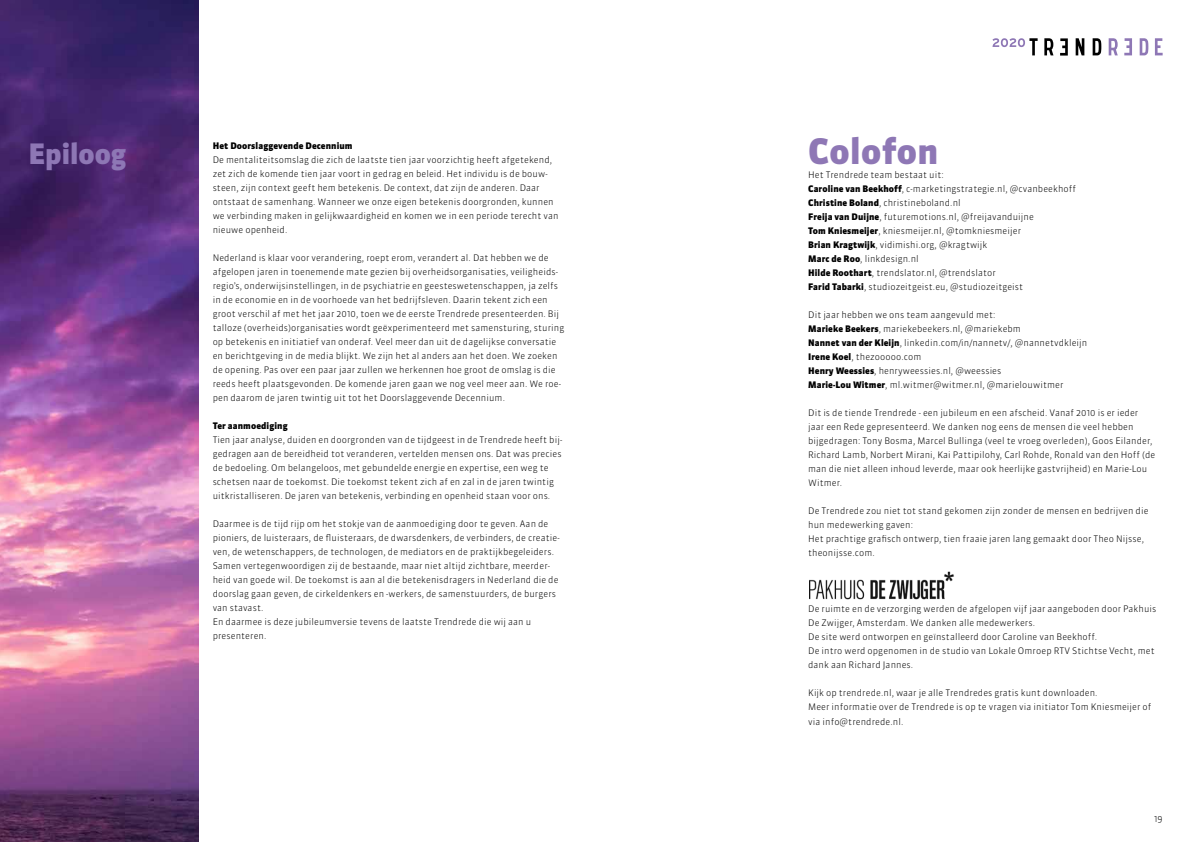
<style>
.page{position:relative;width:1191px;height:842px;background:#fff}
.page>*{position:absolute;margin:0;border:0;box-sizing:border-box;transform-origin:0 0}
.t1{font:900 35px "Sanuk";letter-spacing:.01em;color:#8e77b5}
.t2{font:900 28px "Sanuk";color:#8e77b5}
.t3{font:300 9px/14px "Sanuk";letter-spacing:.01em;color:#000}
.t4{font:900 9px "Sanuk";letter-spacing:.01em;color:#000}
.s1{font-weight:900}
</style>
<div class="page">
<svg style="left:1044px;top:38px;width:9px;height:17px"></svg>
<svg style="left:1154px;top:38px;width:8px;height:17px"></svg>
<svg style="left:1075px;top:38px;width:9px;height:17px"></svg>
<svg style="left:1092px;top:38px;width:9px;height:17px"></svg>
<svg style="left:1108px;top:38px;width:9px;height:17px"></svg>
<svg style="left:1139px;top:38px;width:9px;height:17px"></svg>
<svg style="left:1124px;top:38px;width:8px;height:17px"></svg>
<svg style="left:1060px;top:38px;width:7px;height:18px"></svg>
<svg style="left:992px;top:38px;width:45px;height:17px"></svg>
<img style="left:0;top:0;width:198px;height:842px">
<img style="left:809px;top:571px;width:145px;height:29px">
<h2 class="t2" style="left:28px;top:136px;width:100px">Epiloog</h2>
<p class="t4" style="left:213px;top:140px;width:141px">Het Doorslaggevende Decennium</p>
<p class="t3" style="left:213px;top:153px;width:347px">De mentaliteitsomslag die zich de laatste tien jaar voorzichtig heeft afgetekend, zet zich de komende tien jaar voort in gedrag en beleid. Het individu is de bouw&shy;steen, zijn context geeft hem betekenis. De context, dat zijn de anderen. Daar ontstaat de samenhang. Wanneer we onze eigen betekenis doorgronden, kunnen we verbinding maken in gelijkwaardigheid en komen we in een periode terecht van nieuwe openheid.</p>
<p class="t3" style="left:213px;top:251px;width:353px">Nederland is klaar voor verandering, roept erom, verandert al. Dat hebben we de afgelopen jaren in toenemende mate gezien bij overheidsorganisaties, veiligheids&shy;regio’s, onderwijsinstellingen, in de psychiatrie en geesteswetenschappen, ja zelfs in de economie en in de voorhoede van het bedrijfsleven. Daarin tekent zich een groot verschil af met het jaar 2010, toen we de eerste Trendrede presenteerden. Bij talloze (overheids)organisaties wordt geëxperimenteerd met samensturing, sturing op betekenis en initiatief van onderaf. Veel meer dan uit de dagelijkse conversatie en berichtgeving in de media blijkt. We zijn het al anders aan het doen. We zoeken de opening. Pas over een paar jaar zullen we herkennen hoe groot de omslag is die reeds heeft plaatsgevonden. De komende jaren gaan we nog veel meer aan. We roe&shy;pen daarom de jaren twintig uit tot het Doorslaggevende Decennium.</p>
<p class="t4" style="left:213px;top:420px;width:76px">Ter aanmoediging</p>
<p class="t3" style="left:213px;top:433px;width:351px">Tien jaar analyse, duiden en doorgronden van de tijdgeest in de Trendrede heeft bij&shy;gedragen aan de bereidheid tot veranderen, vertelden mensen ons. Dat was precies de bedoeling. Om belangeloos, met gebundelde energie en expertise, een weg te schetsen naar de toekomst. Die toekomst tekent zich af en zal in de jaren twintig uitkristalliseren. De jaren van betekenis, verbinding en openheid staan voor ons.</p>
<p class="t3" style="left:213px;top:517px;width:348px">Daarmee is de tijd rijp om het stokje van de aanmoediging door te geven. Aan de pioniers, de luisteraars, de fluisteraars, de dwarsdenkers, de verbinders, de creatie&shy;ven, de wetenschappers, de technologen, de mediators en de praktijkbegeleiders.<br>Samen vertegenwoordigen zij de bestaande, maar niet altijd zichtbare, meerder&shy;heid van goede wil. De toekomst is aan al die betekenisdragers in Nederland die de doorslag gaan geven, de cirkeldenkers en -werkers, de samenstuurders, de burgers van stavast.<br>En daarmee is deze jubileumversie tevens de laatste Trendrede die wij aan u presenteren.</p>
<h1 class="t1" style="left:808px;top:130px;width:132px">Colofon</h1>
<p class="t3" style="left:808px;top:168px;width:269px">Het Trendrede team bestaat uit:<br><span class="s1">Caroline van Beekhoff</span>, c-marketingstrategie.nl, @cvanbeekhoff <span class="s1">Christine Boland</span>, christineboland.nl<br><span class="s1">Freija van Duijne</span>, futuremotions.nl, @freijavanduijne<br><span class="s1">Tom Kniesmeijer</span>, kniesmeijer.nl, @tomkniesmeijer<br><span class="s1">Brian Kragtwijk</span>, vidimishi.org, @kragtwijk<br><span class="s1">Marc de Roo</span>, linkdesign.nl<br><span class="s1">Hilde Roothart</span>, trendslator.nl, @trendslator<br><span class="s1">Farid Tabarki</span>, studiozeitgeist.eu, @studiozeitgeist</p>
<p class="t3" style="left:808px;top:308px;width:281px">Dit jaar hebben we ons team aangevuld met:<br><span class="s1">Marieke Beekers</span>, mariekebeekers.nl, @mariekebm<br><span class="s1">Nannet van der Kleijn</span>, linkedin.com/in/nannetv/, @nannetvdkleijn <span class="s1">Irene Koel</span>, thezooooo.com<br><span class="s1">Henry Weessies</span>, henryweessies.nl, @weessies<br><span class="s1">Marie-Lou Witmer</span>, ml.witmer@witmer.nl, @marielouwitmer</p>
<p class="t3" style="left:808px;top:406px;width:349px">Dit is de tiende Trendrede - een jubileum en een afscheid. Vanaf 2010 is er ieder jaar een Rede gepresenteerd. We danken nog eens de mensen die veel hebben bijgedragen: Tony Bosma, Marcel Bullinga (veel te vroeg overleden), Goos Eilander, Richard Lamb, Norbert Mirani, Kai Pattipilohy, Carl Rohde, Ronald van den Hoff (de man die niet alleen inhoud leverde, maar ook heerlijke gastvrijheid) en Marie-Lou Witmer.</p>
<p class="t3" style="left:808px;top:504px;width:342px">De Trendrede zou niet tot stand gekomen zijn zonder de mensen en bedrijven die hun medewerking gaven:<br>Het prachtige grafisch ontwerp, tien fraaie jaren lang gemaakt door Theo Nijsse, theonijsse.com.</p>
<p class="t3" style="left:808px;top:602px;width:350px">De ruimte en de verzorging werden de afgelopen vijf jaar aangeboden door Pakhuis De Zwijger, Amsterdam. We danken alle medewerkers.<br>De site werd ontworpen en geïnstalleerd door Caroline van Beekhoff.<br>De intro werd opgenomen in de studio van Lokale Omroep RTV Stichtse Vecht, met dank aan Richard Jannes.</p>
<p class="t3" style="left:808px;top:686px;width:345px">Kijk op trendrede.nl, waar je alle Trendredes gratis kunt downloaden.<br>Meer informatie over de Trendrede is op te vragen via initiator Tom Kniesmeijer of via info@trendrede.nl.</p>
<p class="t3" style="left:1154px;top:812px;width:10px">19</p>
</div>
